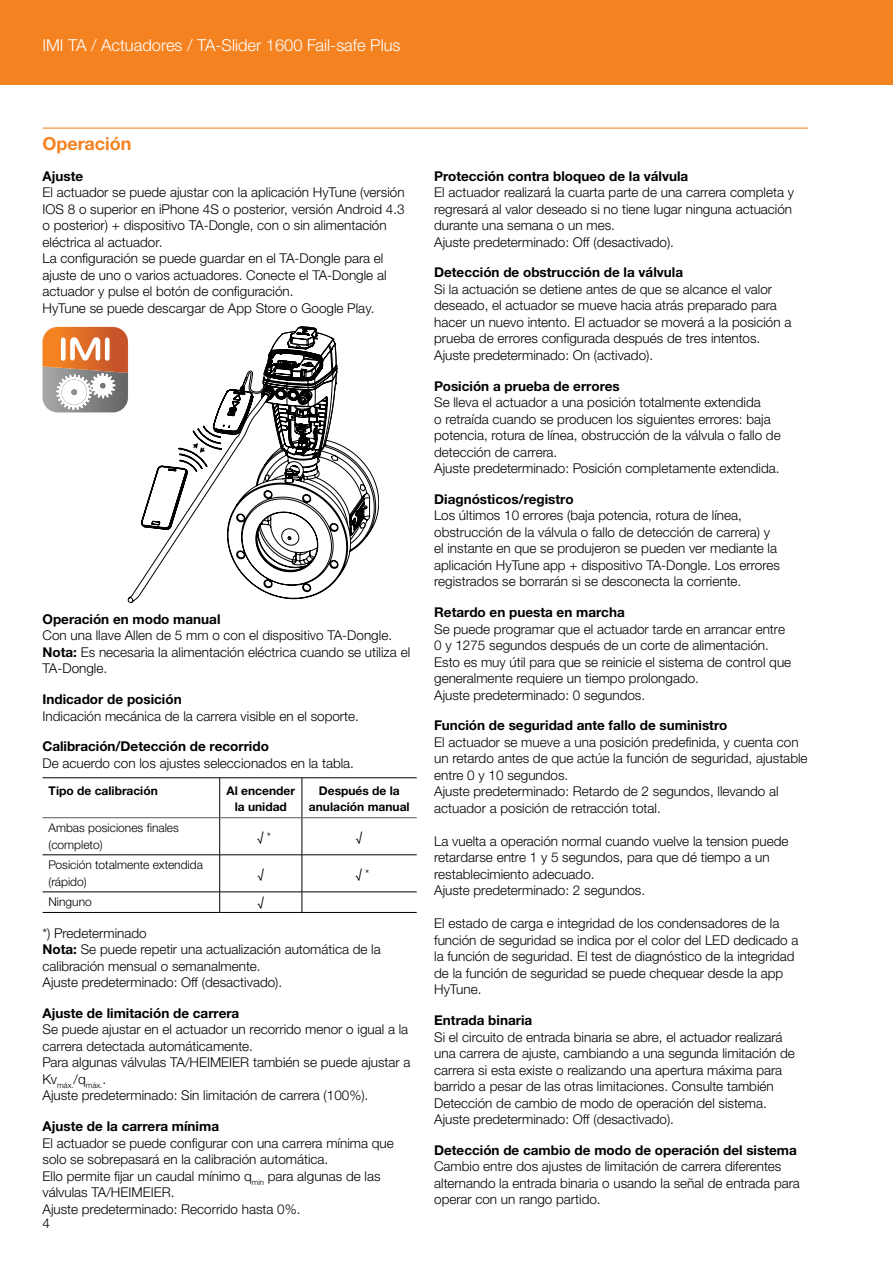
<style>
.page{position:relative;width:893px;height:1263px;background:#fff}
.page>*{position:absolute;margin:0;border:0;box-sizing:border-box;transform-origin:0 0}
.t1{font:700 18px "Helvetica Neue LTW1 G";color:#f58220}
.t2{font:300 16.5px "Helvetica Neue LTW1 G";color:#fff}
.t3{font:300 13.5px/16.5px "Helvetica Neue LTW1 G";color:#000}
.t4{font:700 13.5px "Helvetica Neue LTW1 G";color:#000}
.t5{font:300 12px/16.5px "Helvetica Neue LTW1 G";color:#000}
.t6{font:700 12px/16.5px "Helvetica Neue LTW1 G";color:#000;text-align:center}
.t7{font:300 7.8px "Helvetica Neue LTW1 G";color:#000}
.s1{font-weight:700}
</style>
<div class="page">
<div style="left:0;top:0;width:893px;height:85px;background:#f58220"></div>
<hr style="left:43px;top:128px;width:765px;height:1px;background:#f58220">
<hr style="left:43px;top:777px;width:177px;height:1px;background:#000">
<hr style="left:220px;top:777px;width:82px;height:1px;background:#000">
<hr style="left:219px;top:778px;width:1px;height:39px;background:#000">
<hr style="left:302px;top:777px;width:115px;height:1px;background:#000">
<hr style="left:302px;top:778px;width:1px;height:39px;background:#000">
<hr style="left:219px;top:818px;width:1px;height:37px;background:#000">
<hr style="left:302px;top:818px;width:1px;height:37px;background:#000">
<hr style="left:43px;top:854px;width:177px;height:1px;background:#000">
<hr style="left:220px;top:854px;width:82px;height:1px;background:#000">
<hr style="left:219px;top:855px;width:1px;height:37px;background:#000">
<hr style="left:302px;top:854px;width:115px;height:1px;background:#000">
<hr style="left:302px;top:855px;width:1px;height:37px;background:#000">
<hr style="left:43px;top:892px;width:177px;height:1px;background:#000">
<hr style="left:220px;top:892px;width:82px;height:1px;background:#000">
<svg style="left:219px;top:892px;width:1px;height:20px"></svg>
<hr style="left:302px;top:892px;width:115px;height:1px;background:#000">
<svg style="left:302px;top:892px;width:1px;height:20px"></svg>
<hr style="left:43px;top:912px;width:177px;height:1px;background:#000">
<hr style="left:220px;top:912px;width:82px;height:1px;background:#000">
<hr style="left:302px;top:912px;width:115px;height:1px;background:#000">
<hr style="left:43px;top:817px;width:177px;height:1px;background:#58595b">
<hr style="left:220px;top:817px;width:82px;height:1px;background:#58595b">
<hr style="left:302px;top:817px;width:115px;height:1px;background:#58595b">
<svg style="left:43px;top:327px;width:85px;height:86px"></svg>
<img style="left:43px;top:366px;width:85px;height:7px">
<svg style="left:128px;top:471px;width:250px;height:132px"></svg>
<svg style="left:141px;top:327px;width:229px;height:238px"></svg>
<p class="t2" style="left:43px;top:35px;width:359px">IMI TA / Actuadores / TA-Slider 1600 Fail-safe Plus</p>
<h1 class="t1" style="left:43px;top:132px;width:91px">Operación</h1>
<p class="t4" style="left:43px;top:167px;width:42px">Ajuste</p>
<p class="t3" style="left:43px;top:184px;width:364px">El actuador se puede ajustar con la aplicación HyTune (versión IOS 8 o superior en iPhone 4S o posterior, versión Android 4.3 o posterior) + dispositivo TA-Dongle, con o sin alimentación eléctrica al actuador.<br>La configuración se puede guardar en el TA-Dongle para el ajuste de uno o varios actuadores. Conecte el TA-Dongle al actuador y pulse el botón de configuración.<br>HyTune se puede descargar de App Store o Google Play.</p>
<p class="t4" style="left:43px;top:611px;width:179px">Operación en modo manual</p>
<p class="t3" style="left:43px;top:627px;width:369px">Con una llave Allen de 5 mm o con el dispositivo TA-Dongle.<br><span class="s1">Nota:</span> Es necesaria la alimentación eléctrica cuando se utiliza el<br>TA-Dongle.</p>
<p class="t4" style="left:43px;top:691px;width:141px">Indicador de posición</p>
<p class="t3" style="left:43px;top:708px;width:318px">Indicación mecánica de la carrera visible en el soporte.</p>
<p class="t4" style="left:43px;top:738px;width:228px">Calibración/Detección de recorrido</p>
<p class="t3" style="left:43px;top:755px;width:313px">De acuerdo con los ajustes seleccionados en la tabla.</p>
<p class="t6" style="left:49px;top:782px;width:111px">Tipo de calibración</p>
<p class="t6" style="left:227px;top:782px;width:70px">Al encender la unidad</p>
<p class="t6" style="left:309px;top:782px;width:102px">Después de la anulación manual</p>
<p class="t5" style="left:49px;top:820px;width:132px">Ambas posiciones finales (completo)</p>
<p class="t5" style="left:257px;top:828px;width:15px">√ *</p>
<p class="t5" style="left:356px;top:828px;width:8px">√</p>
<p class="t5" style="left:49px;top:857px;width:156px">Posición totalmente extendida (rápido)</p>
<p class="t5" style="left:258px;top:865px;width:8px">√</p>
<p class="t5" style="left:356px;top:865px;width:15px">√ *</p>
<p class="t5" style="left:49px;top:894px;width:45px">Ninguno</p>
<p class="t5" style="left:258px;top:894px;width:8px">√</p>
<p class="t3" style="left:43px;top:924px;width:340px">*) Predeterminado<br><span class="s1">Nota:</span> Se puede repetir una actualización automática de la calibración mensual o semanalmente.<br>Ajuste predeterminado: Off (desactivado).</p>
<p class="t4" style="left:43px;top:1005px;width:198px">Ajuste de limitación de carrera</p>
<p class="t3" style="left:43px;top:1021px;width:370px">Se puede ajustar en el actuador un recorrido menor o igual a la carrera detectada automáticamente.<br>Para algunas válvulas TA/HEIMEIER también se puede ajustar a</p>
<p class="t7" style="left:43px;top:1081px;width:65px"><sup>Kv</sup>máx.<sup>/q</sup>máx.<sup>.</sup></p>
<p class="t3" style="left:43px;top:1087px;width:327px">Ajuste predeterminado: Sin limitación de carrera (100%).</p>
<p class="t4" style="left:43px;top:1118px;width:178px">Ajuste de la carrera mínima</p>
<p class="t3" style="left:43px;top:1134px;width:353px">El actuador se puede configurar con una carrera mínima que solo se sobrepasará en la calibración automática.<br>Ello permite fijar un caudal mínimo q<sub>min</sub> para algunas de las válvulas TA/HEIMEIER.<br>Ajuste predeterminado: Recorrido hasta 0%.</p>
<p class="t3" style="left:43px;top:1215px;width:9px">4</p>
<p class="t4" style="left:434px;top:167px;width:256px">Protección contra bloqueo de la válvula</p>
<p class="t3" style="left:434px;top:184px;width:361px">El actuador realizará la cuarta parte de una carrera completa y regresará al valor deseado si no tiene lugar ninguna actuación durante una semana o un mes.<br>Ajuste predeterminado: Off (desactivado).</p>
<p class="t4" style="left:434px;top:264px;width:250px">Detección de obstrucción de la válvula</p>
<p class="t3" style="left:434px;top:281px;width:359px">Si la actuación se detiene antes de que se alcance el valor deseado, el actuador se mueve hacia atrás preparado para hacer un nuevo intento. El actuador se moverá a la posición a prueba de errores configurada después de tres intentos.<br>Ajuste predeterminado: On (activado).</p>
<p class="t4" style="left:434px;top:377px;width:187px">Posición a prueba de errores</p>
<p class="t3" style="left:434px;top:394px;width:348px">Se lleva el actuador a una posición totalmente extendida<br>o retraída cuando se producen los siguientes errores: baja potencia, rotura de línea, obstrucción de la válvula o fallo de detección de carrera.<br>Ajuste predeterminado: Posición completamente extendida.</p>
<p class="t4" style="left:434px;top:491px;width:141px">Diagnósticos/registro</p>
<p class="t3" style="left:434px;top:507px;width:347px">Los últimos 10 errores (baja potencia, rotura de línea, obstrucción de la válvula o fallo de detección de carrera) y el instante en que se produjeron se pueden ver mediante la aplicación HyTune app + dispositivo TA-Dongle. Los errores registrados se borrarán si se desconecta la corriente.</p>
<p class="t4" style="left:434px;top:604px;width:192px">Retardo en puesta en marcha</p>
<p class="t3" style="left:434px;top:620px;width:359px">Se puede programar que el actuador tarde en arrancar entre 0 y 1275 segundos después de un corte de alimentación.<br>Esto es muy útil para que se reinicie el sistema de control que generalmente requiere un tiempo prolongado.<br>Ajuste predeterminado: 0 segundos.</p>
<p class="t4" style="left:434px;top:717px;width:295px">Función de seguridad ante fallo de suministro</p>
<p class="t3" style="left:434px;top:734px;width:375px">El actuador se mueve a una posición predefinida, y cuenta con un retardo antes de que actúe la función de seguridad, ajustable entre 0 y 10 segundos.<br>Ajuste predeterminado: Retardo de 2 segundos, llevando al actuador a posición de retracción total.</p>
<p class="t3" style="left:434px;top:833px;width:356px">La vuelta a operación normal cuando vuelve la tension puede retardarse entre 1 y 5 segundos, para que dé tiempo a un restablecimiento adecuado.<br>Ajuste predeterminado: 2 segundos.</p>
<p class="t3" style="left:434px;top:915px;width:366px">El estado de carga e integridad de los condensadores de la función de seguridad se indica por el color del LED dedicado a la función de seguridad. El test de diagnóstico de la integridad de la función de seguridad se puede chequear desde la app HyTune.</p>
<p class="t4" style="left:434px;top:1012px;width:100px">Entrada binaria</p>
<p class="t3" style="left:434px;top:1028px;width:362px">Si el circuito de entrada binaria se abre, el actuador realizará una carrera de ajuste, cambiando a una segunda limitación de carrera si esta existe o realizando una apertura máxima para barrido a pesar de las otras limitaciones. Consulte también Detección de cambio de modo de operación del sistema.<br>Ajuste predeterminado: Off (desactivado).</p>
<p class="t4" style="left:434px;top:1142px;width:364px">Detección de cambio de modo de operación del sistema</p>
<p class="t3" style="left:434px;top:1158px;width:367px">Cambio entre dos ajustes de limitación de carrera diferentes alternando la entrada binaria o usando la señal de entrada para operar con un rango partido.</p>
</div>
